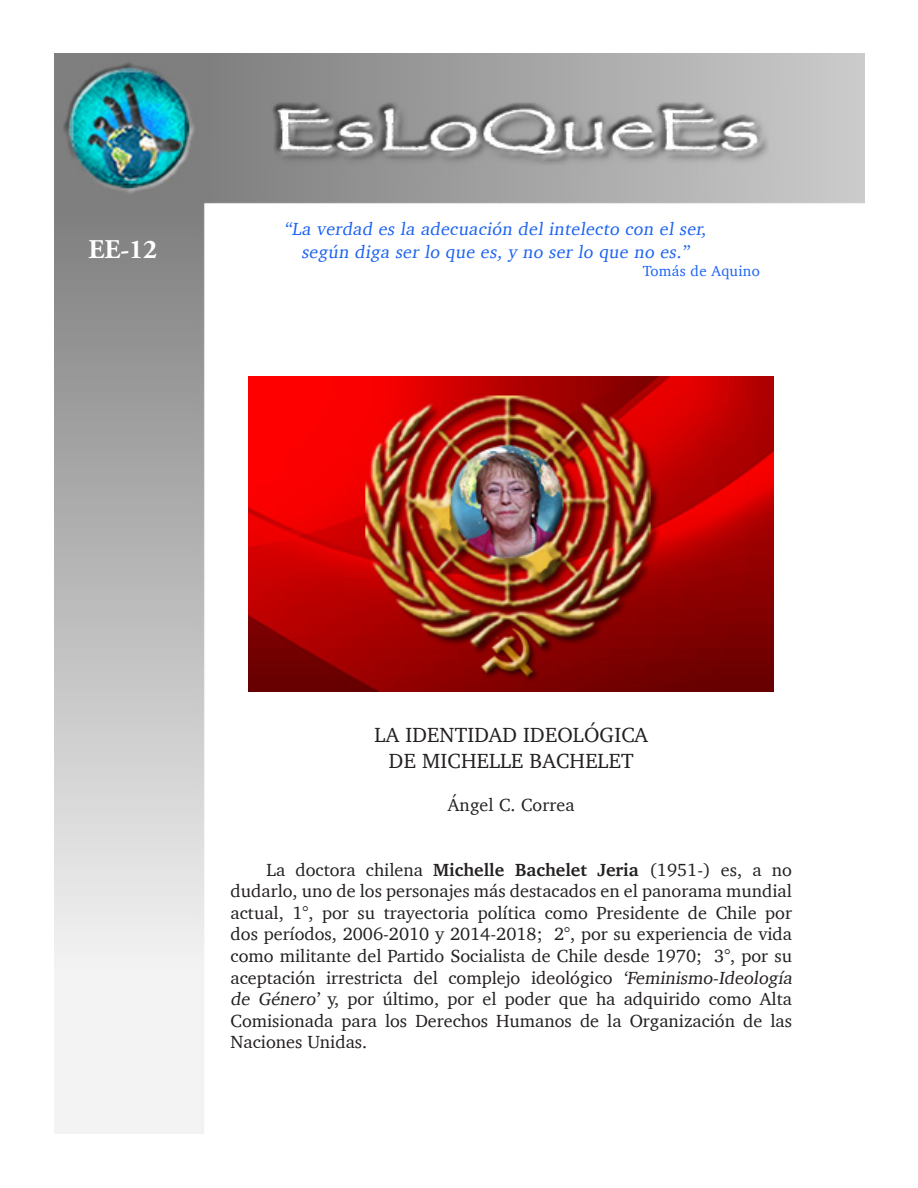
<style>
.page{position:relative;width:918px;height:1188px;background:#fff}
.page>*{position:absolute;margin:0;border:0;box-sizing:border-box;transform-origin:0 0}
.t1{font:700 27px "Adobe Garamond Pro";color:#fff}
.t2{font:21px "Charter";letter-spacing:.01em;color:#231f20}
.Free_Form{font:18px/21.6px "Charter";color:#231f20}
.Free_Form-2{font:18px "Charter";color:#1c63f0}
.Free_Form-3{font:15px "Charter";letter-spacing:.02em;color:#1c63f0}
.s1{font-weight:700}
</style>
<div class="page">
<img style="left:55px;top:54px;width:810px;height:1080px">
<img style="left:249px;top:377px;width:525px;height:315px">
<p class="t1" style="left:88px;top:234px;width:70px">EE-12</p>
<p class="Free_Form-2" style="left:284px;top:213px;width:428px">“La verdad es la adecuación del intelecto con el ser,</p>
<p class="Free_Form-2" style="left:301px;top:237px;width:394px">según diga ser lo que es, y no ser lo que no es.”</p>
<p class="Free_Form-3" style="left:643px;top:258px;width:119px">Tomás de Aquino</p>
<p class="t2" style="left:375px;top:717px;width:275px">LA IDENTIDAD IDEOLÓGICA</p>
<p class="t2" style="left:389px;top:742px;width:246px">DE MICHELLE BACHELET</p>
<p class="Free_Form" style="left:448px;top:794px;width:128px">Ángel C. Correa</p>
<p class="Free_Form" style="left:231px;top:858px;width:567px;text-indent:36px">La doctora chilena <span class="s1">Michelle Bachelet Jeria</span> (1951-) es, a no dudarlo, uno de los personajes más destacados en el panorama mundial actual, 1°, por su trayectoria política como Presidente de Chile por dos períodos, 2006-2010 y 2014-2018; 2°, por su experiencia de vida como militante del Partido Socialista de Chile desde 1970; 3°, por su aceptación irrestricta del complejo ideológico ‘Feminismo-Ideología de Género’ y, por último, por el poder que ha adquirido como Alta Comisionada para los Derechos Humanos de la Organización de las Naciones Unidas.</p>
</div>
